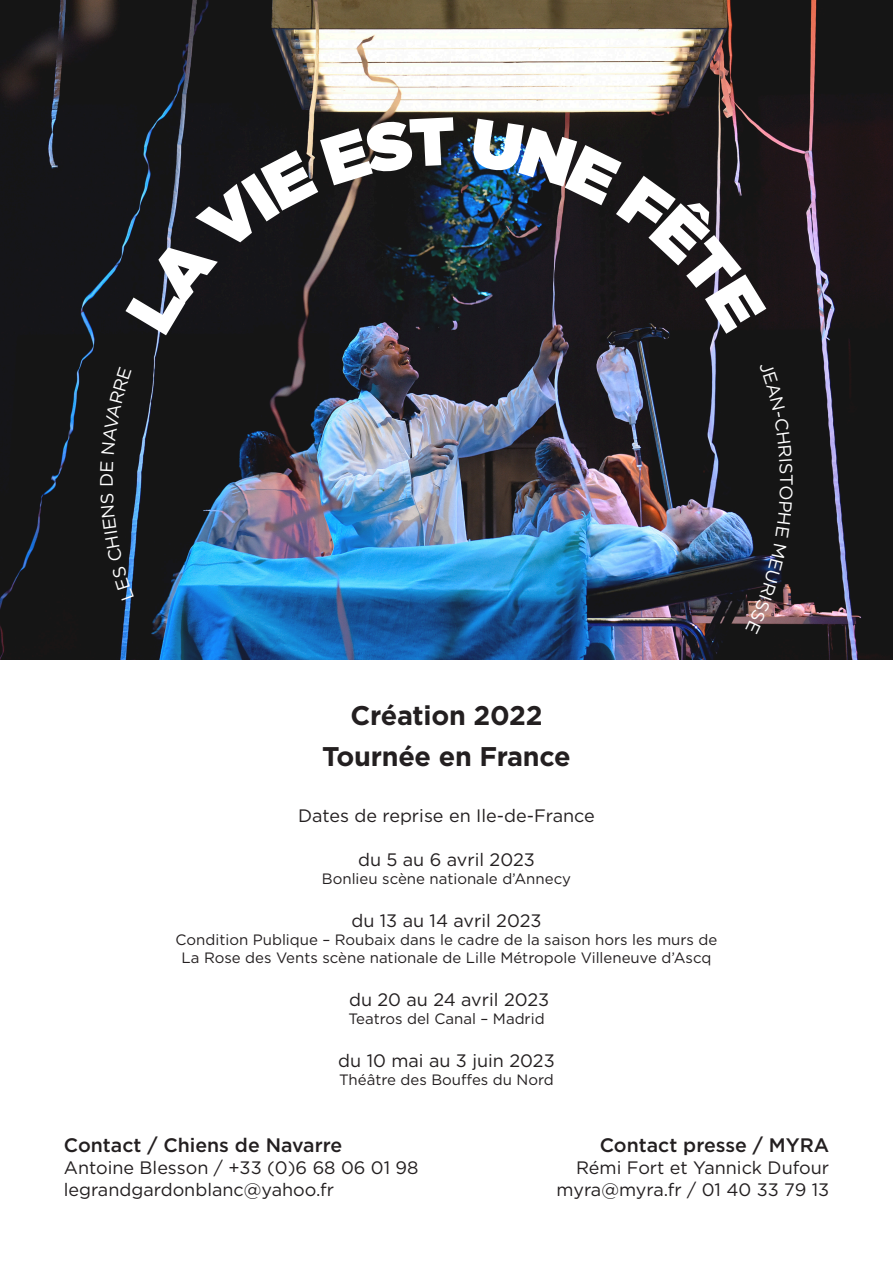
<style>
.page{position:relative;width:893px;height:1263px;background:#fff}
.page>*{position:absolute;margin:0;border:0;box-sizing:border-box;transform-origin:0 0}
.t1{font:700 27px "Gotham";letter-spacing:-.01em;color:#231f20}
.t2{font:500 19.5px "Gotham";color:#231f20}
.t3{font:18px "Gotham";color:#231f20}
.t4{font:18px "Gotham";color:#fff}
.t5{font:15px "Gotham";color:#231f20}
</style>
<div class="page">
<img style="left:0;top:0;width:893px;height:659px">
<svg style="left:100px;top:493px;width:34px;height:107px;background:#19212a"></svg>
<svg style="left:100px;top:462px;width:13px;height:10px"></svg>
<div style="left:101px;top:366px;width:31px;height:88px;background:#151515"></div>
<svg style="left:125px;top:117px;width:330px;height:218px;background:#1c1d20"></svg>
<svg style="left:470px;top:119px;width:296px;height:215px;background:#1e2128"></svg>
<div style="left:759px;top:361px;width:34px;height:112px;background:#151515"></div>
<svg style="left:775px;top:486px;width:18px;height:51px"></svg>
<img style="left:745px;top:543px;width:41px;height:91px">
<p class="t4" style="left:95px;top:487px;width:16px;rotate:-90deg">D</p>
<p class="t4" style="left:798px;top:474px;width:13px;rotate:90deg">T</p>
<p class="t1" style="left:350px;top:698px;width:194px">Création 2022</p>
<p class="t1" style="left:322px;top:739px;width:250px">Tournée en France</p>
<p class="t3" style="left:298px;top:804px;width:298px">Dates de reprise en Ile-de-France</p>
<p class="t3" style="left:358px;top:848px;width:178px">du 5 au 6 avril 2023</p>
<p class="t5" style="left:322px;top:869px;width:251px">Bonlieu scène nationale d’Annecy</p>
<p class="t3" style="left:351px;top:909px;width:192px">du 13 au 14 avril 2023</p>
<p class="t5" style="left:176px;top:930px;width:543px">Condition Publique – Roubaix dans le cadre de la saison hors les murs de</p>
<p class="t5" style="left:182px;top:948px;width:531px">La Rose des Vents scène nationale de Lille Métropole Villeneuve d’Ascq</p>
<p class="t3" style="left:349px;top:988px;width:202px">du 20 au 24 avril 2023</p>
<p class="t5" style="left:348px;top:1009px;width:198px">Teatros del Canal – Madrid</p>
<p class="t3" style="left:338px;top:1049px;width:218px">du 10 mai au 3 juin 2023</p>
<p class="t5" style="left:339px;top:1070px;width:216px">Théâtre des Bouffes du Nord</p>
<p class="t2" style="left:64px;top:1133px;width:280px">Contact / Chiens de Navarre</p>
<p class="t3" style="left:64px;top:1156px;width:356px">Antoine Blesson / +33 (0)6 68 06 01 98</p>
<p class="t3" style="left:64px;top:1178px;width:272px">legrandgardonblanc@yahoo.fr</p>
<p class="t2" style="left:600px;top:1133px;width:231px">Contact presse / MYRA</p>
<p class="t3" style="left:576px;top:1156px;width:255px">Rémi Fort et Yannick Dufour</p>
<p class="t3" style="left:557px;top:1178px;width:274px">myra@myra.fr / 01 40 33 79 13</p>
</div>
